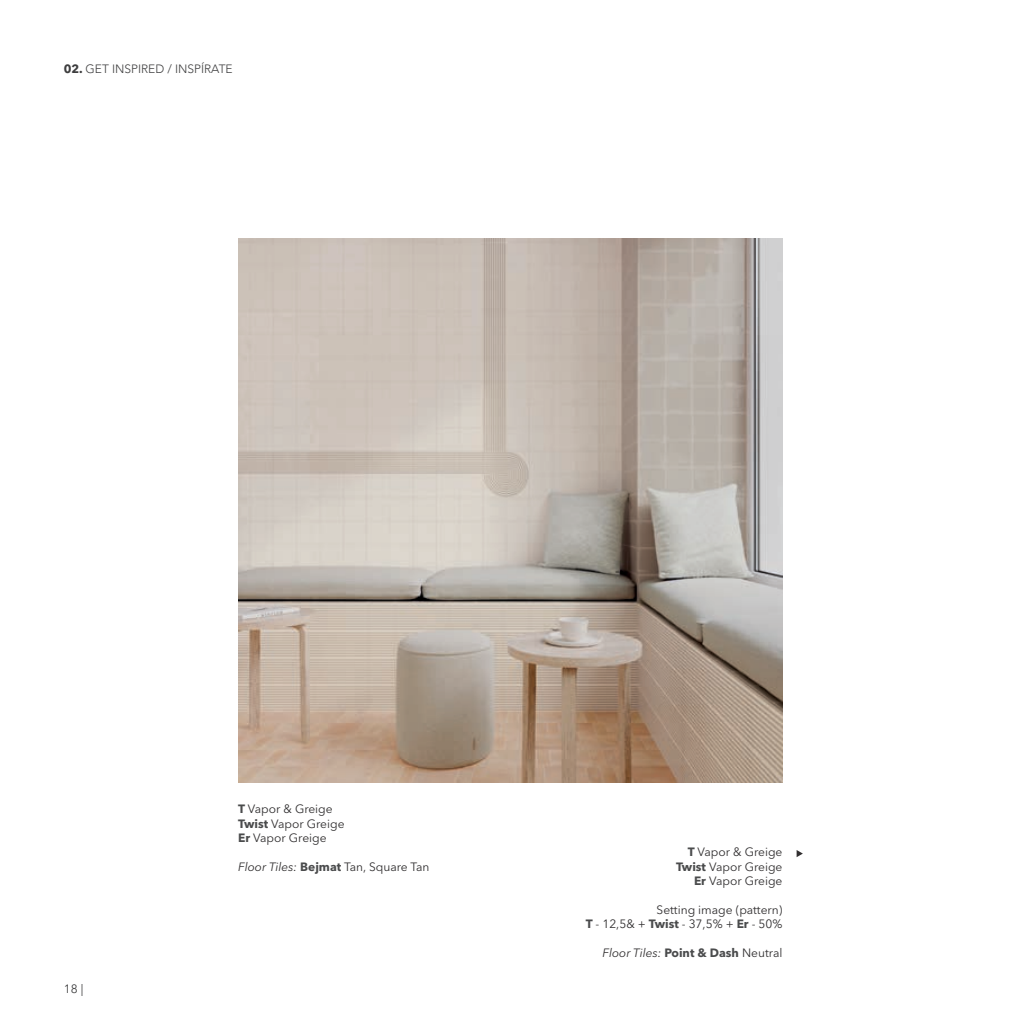
<style>
.page{position:relative;width:1021px;height:1021px;background:#fff}
.page>*{position:absolute;margin:0;border:0;box-sizing:border-box;transform-origin:0 0}
.t1{font:12px "Avenir Next LT Pro";color:#312f30}
.t2{font:italic 12px "Avenir Next LT Pro";color:#312f30}
.t3{font:300 12px "Avenir LT Std";color:#3e3e3f}
.t4{font:12px "Avenir Next LT Pro";color:#3e3e3f}
.s1{font-family:"Avenir Next LT Pro";font-weight:700}
.s2{font-weight:700;color:#4a4b4c}
.s3{font-style:italic}
.s4{font-weight:700;font-style:normal;color:#4a4b4c}
.s5{font-style:normal}
</style>
<div class="page">
<svg style="left:796px;top:850px;width:6px;height:7px"></svg>
<img style="left:238px;top:238px;width:544px;height:544px">
<p class="t3" style="left:64px;top:62px;width:170px"><span class="s1">02.</span> GET INSPIRED / INSPÍRATE</p>
<p class="t4" style="left:64px;top:981px;width:21px">18 |</p>
<p class="t1" style="left:238px;top:802px;width:96px"><span class="s2">T</span> Vapor &amp; Greige</p>
<p class="t1" style="left:238px;top:816px;width:108px"><span class="s2">Twist</span> Vapor Greige</p>
<p class="t1" style="left:238px;top:830px;width:90px"><span class="s2">Er</span> Vapor Greige</p>
<p class="t1" style="left:238px;top:859px;width:193px"><span class="s3">Floor Tiles:</span> <span class="s2">Bejmat</span> Tan, Square Tan</p>
<p class="t1" style="left:688px;top:845px;width:96px"><span class="s2">T</span> Vapor &amp; Greige</p>
<p class="t1" style="left:676px;top:859px;width:108px"><span class="s2">Twist</span> Vapor Greige</p>
<p class="t1" style="left:694px;top:873px;width:90px"><span class="s2">Er</span> Vapor Greige</p>
<p class="t1" style="left:656px;top:902px;width:127px">Setting image (pattern)</p>
<p class="t1" style="left:586px;top:917px;width:198px"><span class="s2">T</span> - 12,5&amp; + <span class="s2">Twist</span> - 37,5% + <span class="s2">Er</span> - 50%</p>
<p class="t2" style="left:602px;top:945px;width:181px">Floor Tiles: <span class="s4">Point &amp; Dash</span> <span class="s5">Neutral</span></p>
</div>
